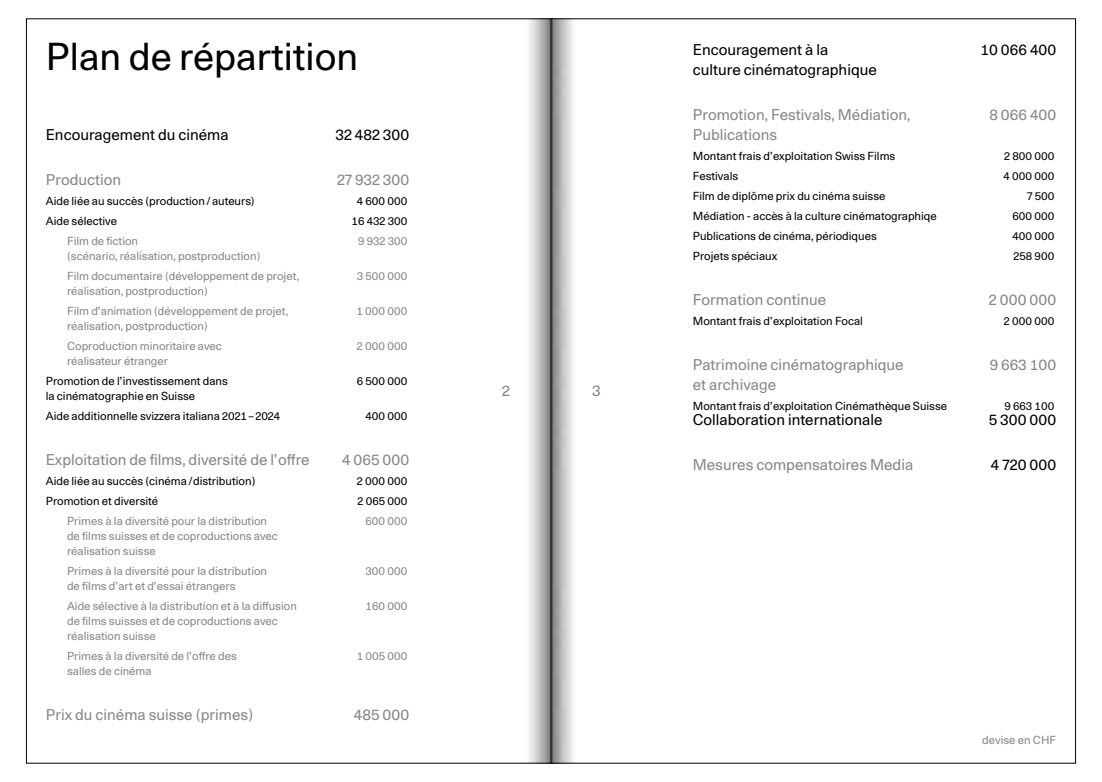
<style>
.page{position:relative;width:1102px;height:782px;background:#fff}
.page>*{position:absolute;margin:0;border:0;box-sizing:border-box;transform-origin:0 0}
.t1{font:37.5px "Unica 77 LL";color:#000}
.t2{font:15px/20px "Unica 77 LL";color:#878787}
.t3{font:15px/20px "Unica 77 LL";color:#000}
.t4{font:11.25px/15px "Unica 77 LL";color:#878787}
.t5{font:11.25px/15px "Unica 77 LL";color:#000}
</style>
<div class="page">
<img style="left:529px;top:21px;width:44px;height:740px">
<h1 class="t1" style="left:46px;top:29px;width:314px">Plan de répartition</h1>
<h2 class="t3" style="left:46px;top:123px;width:184px">Encouragement du cinéma</h2>
<h2 class="t3" style="left:335px;top:123px;width:75px">32 482 300</h2>
<h2 class="t2" style="left:46px;top:168px;width:77px">Production</h2>
<h2 class="t2" style="left:337px;top:168px;width:74px">27 932 300</h2>
<p class="t5" style="left:46px;top:192px;width:210px">Aide liée au succès (production/auteurs)</p>
<p class="t5" style="left:357px;top:192px;width:52px">4 600 000</p>
<p class="t5" style="left:46px;top:212px;width:73px">Aide sélective</p>
<p class="t5" style="left:351px;top:212px;width:57px">16 432 300</p>
<p class="t4" style="left:67px;top:232px;width:195px">Film de fiction<br>(scénario, réalisation, postproduction)</p>
<p class="t4" style="left:358px;top:232px;width:51px">9 932 300</p>
<p class="t4" style="left:67px;top:267px;width:233px">Film documentaire (développement de projet, réalisation, postproduction)</p>
<p class="t4" style="left:357px;top:267px;width:52px">3 500 000</p>
<p class="t4" style="left:67px;top:302px;width:223px">Film d’animation (développement de projet, réalisation, postproduction)</p>
<p class="t4" style="left:356px;top:302px;width:53px">1 000 000</p>
<p class="t4" style="left:67px;top:337px;width:156px">Coproduction minoritaire avec réalisateur étranger</p>
<p class="t4" style="left:357px;top:337px;width:52px">2 000 000</p>
<p class="t5" style="left:46px;top:372px;width:184px">Promotion de l’investissement dans la cinématographie en Suisse</p>
<p class="t5" style="left:357px;top:372px;width:52px">6 500 000</p>
<p class="t5" style="left:46px;top:407px;width:236px">Aide additionnelle svizzera italiana 2021–2024</p>
<p class="t5" style="left:365px;top:407px;width:43px">400 000</p>
<h2 class="t2" style="left:46px;top:448px;width:265px">Exploitation de films, diversité de l’offre</h2>
<h2 class="t2" style="left:342px;top:448px;width:69px">4 065 000</h2>
<p class="t5" style="left:46px;top:472px;width:211px">Aide liée au succès (cinéma/distribution)</p>
<p class="t5" style="left:357px;top:472px;width:52px">2 000 000</p>
<p class="t5" style="left:46px;top:492px;width:114px">Promotion et diversité</p>
<p class="t5" style="left:357px;top:492px;width:51px">2 065 000</p>
<p class="t4" style="left:67px;top:512px;width:212px">Primes à la diversité pour la distribution de films suisses et de coproductions avec réalisation suisse</p>
<p class="t4" style="left:365px;top:512px;width:44px">600 000</p>
<p class="t4" style="left:67px;top:562px;width:201px">Primes à la diversité pour la distribution de films d’art et d’essai étrangers</p>
<p class="t4" style="left:365px;top:562px;width:43px">300 000</p>
<p class="t4" style="left:67px;top:597px;width:231px">Aide sélective à la distribution et à la diffusion de films suisses et de coproductions avec réalisation suisse</p>
<p class="t4" style="left:365px;top:597px;width:43px">160 000</p>
<p class="t4" style="left:67px;top:647px;width:171px">Primes à la diversité de l’offre des salles de cinéma</p>
<p class="t4" style="left:356px;top:647px;width:52px">1 005 000</p>
<h2 class="t2" style="left:46px;top:703px;width:209px">Prix du cinéma suisse (primes)</h2>
<h2 class="t2" style="left:354px;top:703px;width:57px">485 000</h2>
<h2 class="t2" style="left:502px;top:380px;width:9px">2</h2>
<h2 class="t2" style="left:592px;top:380px;width:10px">3</h2>
<h2 class="t3" style="left:692px;top:38px;width:185px">Encouragement à la culture cinématographique</h2>
<h2 class="t3" style="left:980px;top:38px;width:77px">10 066 400</h2>
<h2 class="t2" style="left:692px;top:103px;width:219px">Promotion, Festivals, Médiation,<br>Publications</h2>
<h2 class="t2" style="left:989px;top:103px;width:68px">8 066 400</h2>
<p class="t5" style="left:692px;top:147px;width:204px">Montant frais d’exploitation Swiss Films</p>
<p class="t5" style="left:1004px;top:147px;width:52px">2 800 000</p>
<p class="t5" style="left:692px;top:167px;width:47px">Festivals</p>
<p class="t5" style="left:1003px;top:167px;width:52px">4 000 000</p>
<p class="t5" style="left:692px;top:187px;width:194px">Film de diplôme prix du cinéma suisse</p>
<p class="t5" style="left:1026px;top:187px;width:29px">7 500</p>
<p class="t5" style="left:692px;top:207px;width:245px">Médiation - accès à la culture cinématographiqe</p>
<p class="t5" style="left:1012px;top:207px;width:44px">600 000</p>
<p class="t5" style="left:692px;top:227px;width:185px">Publications de cinéma, périodiques</p>
<p class="t5" style="left:1012px;top:227px;width:43px">400 000</p>
<p class="t5" style="left:692px;top:247px;width:86px">Projets spéciaux</p>
<p class="t5" style="left:1013px;top:247px;width:42px">258 900</p>
<h2 class="t2" style="left:692px;top:288px;width:135px">Formation continue</h2>
<h2 class="t2" style="left:988px;top:288px;width:69px">2 000 000</h2>
<p class="t5" style="left:692px;top:312px;width:172px">Montant frais d’exploitation Focal</p>
<p class="t5" style="left:1003px;top:312px;width:52px">2 000 000</p>
<h2 class="t2" style="left:692px;top:353px;width:212px">Patrimoine cinématographique et archivage</h2>
<h2 class="t2" style="left:989px;top:353px;width:68px">9 663 100</h2>
<p class="t5" style="left:692px;top:397px;width:256px">Montant frais d’exploitation Cinémathèque Suisse</p>
<p class="t5" style="left:1004px;top:397px;width:51px">9 663 100</p>
<h2 class="t3" style="left:692px;top:408px;width:191px">Collaboration internationale</h2>
<h2 class="t3" style="left:988px;top:408px;width:69px">5 300 000</h2>
<h2 class="t2" style="left:692px;top:453px;width:222px">Mesures compensatoires Media</h2>
<h2 class="t3" style="left:990px;top:453px;width:67px">4 720 000</h2>
<p class="t4" style="left:982px;top:731px;width:75px">devise en CHF</p>
</div>
